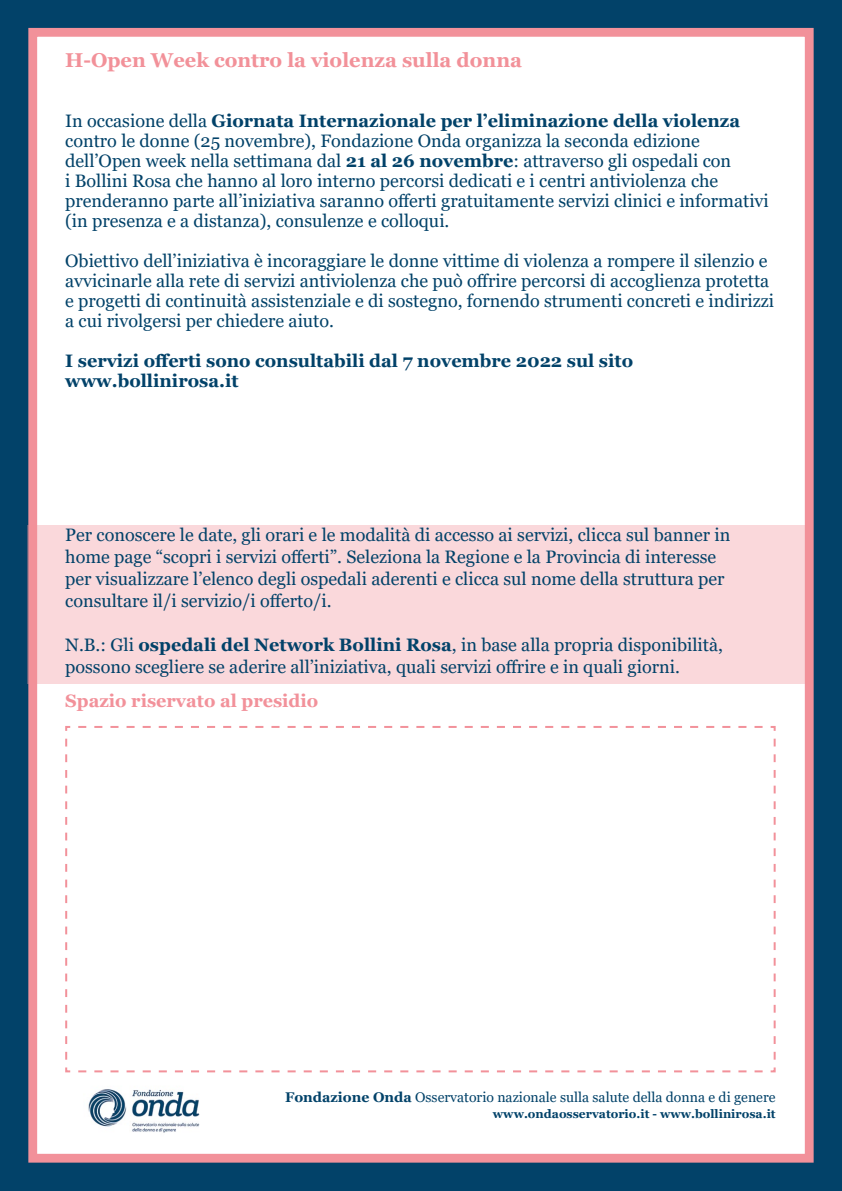
<style>
.page{position:relative;width:842px;height:1191px;background:#024269}
.page>*{position:absolute;margin:0;border:0;box-sizing:border-box;transform-origin:0 0}
.t1{font:700 20px "Georgia";color:#f29199}
.t2{font:18px/20px "Georgia";color:#024269}
.t3{font:700 18px/20px "Georgia";color:#024269}
.t4{font:700 18px "Georgia";color:#f2919a}
.t5{font:14px "Georgia";color:#024269}
.t6{font:700 12px "Georgia";color:#024269}
.s1{font-weight:700}
</style>
<div class="page">
<div style="left:28px;top:28px;width:786px;height:1134px;background:#fff;border:9px solid #f2919a"></div>
<div style="left:28px;top:524px;width:785px;height:159px;background:#fad8db"></div>
<svg style="left:65px;top:726px;width:711px;height:347px"></svg>
<img style="left:88px;top:1089px;width:112px;height:44px">
<p class="t1" style="left:65px;top:48px;width:458px">H-Open Week contro la violenza sulla donna</p>
<p class="t2" style="left:65px;top:111px;width:705px">In occasione della <span class="s1">Giornata Internazionale per l’eliminazione della violenza </span>contro le donne (25 novembre), Fondazione Onda organizza la seconda edizione dell’Open week nella settimana dal <span class="s1">21 al 26 novembre</span>: attraverso gli ospedali con<br>i Bollini Rosa che hanno al loro interno percorsi dedicati e i centri antiviolenza che prenderanno parte all’iniziativa saranno offerti gratuitamente servizi clinici e informativi (in presenza e a distanza), consulenze e colloqui.</p>
<p class="t2" style="left:65px;top:251px;width:710px">Obiettivo dell’iniziativa è incoraggiare le donne vittime di violenza a rompere il silenzio e avvicinarle alla rete di servizi antiviolenza che può offrire percorsi di accoglienza protetta e progetti di continuità assistenziale e di sostegno, fornendo strumenti concreti e indirizzi a cui rivolgersi per chiedere aiuto.</p>
<p class="t3" style="left:65px;top:351px;width:569px">I servizi offerti sono consultabili dal 7 novembre 2022 sul sito www.bollinirosa.it</p>
<p class="t2" style="left:65px;top:524px;width:667px;line-height:22px">Per conoscere le date, gli orari e le modalità di accesso ai servizi, clicca sul banner in home page “scopri i servizi offerti”. Seleziona la Regione e la Provincia di interesse per visualizzare l’elenco degli ospedali aderenti e clicca sul nome della struttura per consultare il/i servizio/i offerto/i.</p>
<p class="t2" style="left:65px;top:634px;width:659px;line-height:22px">N.B.: Gli <span class="s1">ospedali del Network Bollini Rosa</span>, in base alla propria disponibilità, possono scegliere se aderire all’iniziativa, quali servizi offrire e in quali giorni.</p>
<p class="t4" style="left:65px;top:689px;width:255px">Spazio riservato al presidio</p>
<p class="t5" style="left:285px;top:1088px;width:492px"><span class="s1">Fondazione Onda</span> Osservatorio nazionale sulla salute della donna e di genere</p>
<p class="t6" style="left:493px;top:1106px;width:284px">www.ondaosservatorio.it - www.bollinirosa.it</p>
</div>
